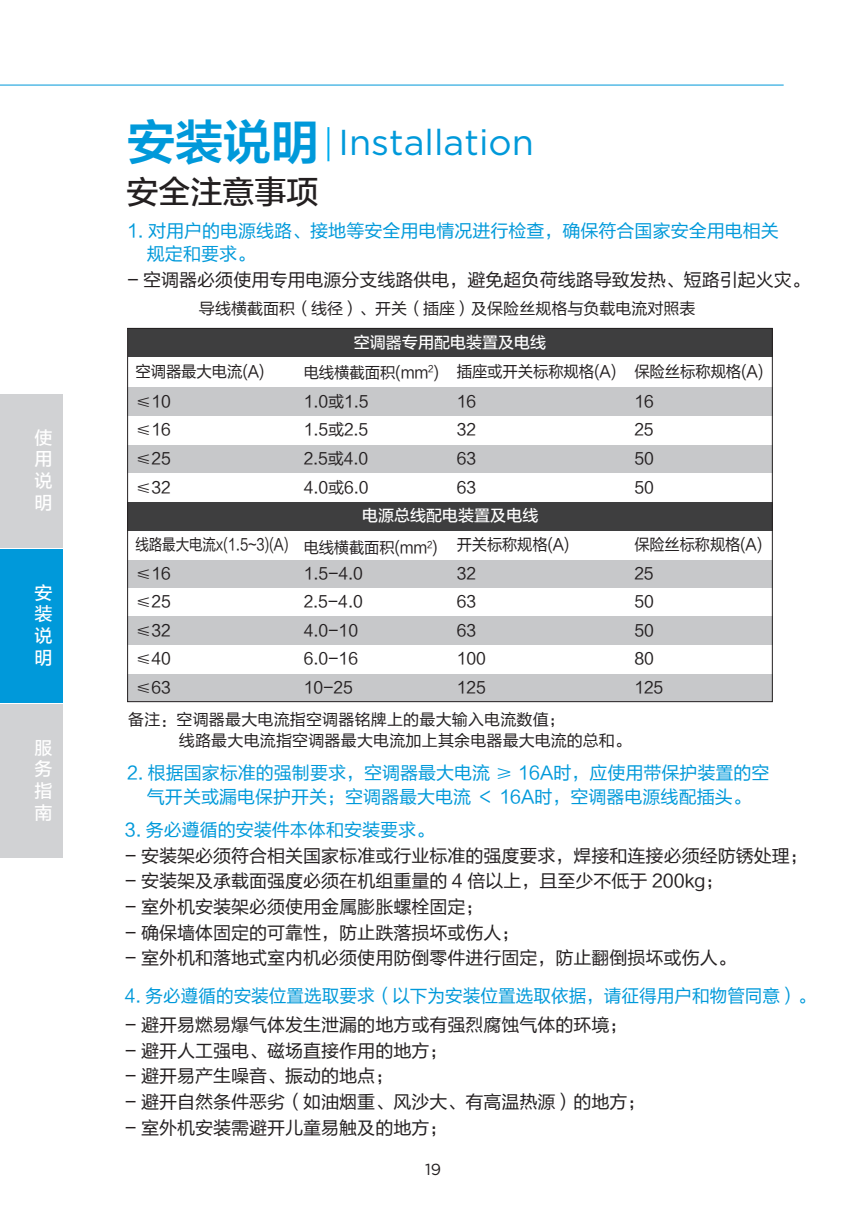
<style>
.page{position:relative;width:857px;height:1225px;background:#fff}
.page>*{position:absolute;margin:0;border:0;box-sizing:border-box;transform-origin:0 0}
.t1{font:36px "Gotham";color:#0099da}
.t2{font:32px "FZLTZHUNHJW GB1 0";color:#231f20}
.t3{font:18px "FZLTHK GBK1 0";color:#231f20}
.t4{font:18px/23.6px "FZLTHK GBK1 0";color:#0099da}
.t5{font:18px/21.6px "FZLTZHUNHJW GB1 0";color:#fff;text-align:justify}
.t6{font:16px/28.4px "FZLTHK GBK1 0";color:#231f20}
.t7{font:16px/28.8px "FZLTHK GBK1 0";color:#231f20;scale:.96 1}
.t8{font:16px/28.4px "FZLTHK GBK1 0";color:#231f20;scale:.95 1}
.t9{font:16px/28.4px "FZLTHK GBK1 0";color:#231f20;scale:.84 1}
.t10{font:16px "FZLTZHUNHJW GB1 0";color:#fff}
.t11{font:16px "Gotham";color:#231f20}
.s1{font-family:"FZLTZCHK GBK1 0";font-size:48px}
</style>
<div class="page">
<div style="left:1px;top:704px;width:62px;height:153px;background:#d1d2d4"></div>
<div style="left:1px;top:394px;width:62px;height:153px;background:#d1d2d4"></div>
<div style="left:1px;top:549px;width:62px;height:153px;background:#0099da"></div>
<hr style="left:0;top:85px;width:783px;height:1px;background:#0099da">
<hr style="left:327px;top:127px;width:2px;height:34px;background:#00aeef">
<div style="left:127px;top:328px;width:645px;height:30px;background:#3e3e3f"></div>
<div style="left:127px;top:501px;width:645px;height:30px;background:#3e3e3f"></div>
<div style="left:127px;top:387px;width:645px;height:29px;background:#c7c8ca"></div>
<div style="left:127px;top:560px;width:645px;height:28px;background:#c7c8ca"></div>
<div style="left:127px;top:445px;width:645px;height:28px;background:#c7c8ca"></div>
<div style="left:127px;top:616px;width:645px;height:29px;background:#c7c8ca"></div>
<div style="left:127px;top:673px;width:645px;height:29px;background:#c7c8ca"></div>
<div style="left:127px;top:473px;width:645px;height:29px;background:#fff"></div>
<p class="t5" style="left:34px;top:427px;width:19px">使用说明</p>
<p class="t5" style="left:34px;top:582px;width:19px">安装说明</p>
<p class="t5" style="left:34px;top:737px;width:19px">服务指南</p>
<h1 class="t1" style="left:127px;top:119px;width:408px"><span class="s1">安装说明</span> Installation</h1>
<h2 class="t2" style="left:126px;top:174px;width:194px">安全注意事项</h2>
<p class="t4" style="left:147px;top:219px;width:633px;text-indent:-20px">1. 对用户的电源线路、接地等安全用电情况进行检查，确保符合国家安全用电相关规定和要求。</p>
<p class="t3" style="left:127px;top:270px;width:684px">- 空调器必须使用专用电源分支线路供电，避免超负荷线路导致发热、短路引起火灾。</p>
<p class="t6" style="left:199px;top:295px;width:498px">导线横截面积（线径）、开关（插座）及保险丝规格与负载电流对照表</p>
<p class="t7" style="left:135px;top:358px;width:136px">空调器最大电流(A) ≤10<br>≤16<br>≤25<br>≤32</p>
<p class="t10" style="left:354px;top:334px;width:193px">空调器专用配电装置及电线</p>
<p class="t7" style="left:303px;top:358px;width:142px">电线横截面积(mm<sup>2</sup>)<br>1.0或1.5<br>1.5或2.5<br>2.5或4.0<br>4.0或6.0</p>
<p class="t7" style="left:634px;top:358px;width:136px">保险丝标称规格(A)<br>16<br>25<br>50<br>50</p>
<p class="t7" style="left:456px;top:358px;width:167px">插座或开关标称规格(A)<br>16<br>32<br>63<br>63</p>
<p class="t10" style="left:362px;top:507px;width:177px">电源总线配电装置及电线</p>
<p class="t9" style="left:135px;top:531px;width:184px">线路最大电流x(1.5~3)(A) ≤16<br>≤25<br>≤32<br>≤40<br>≤63</p>
<p class="t8" style="left:303px;top:535px;width:143px;line-height:25.8px">电线横截面积(mm<sup>2</sup>)<br>1.5-4.0</p>
<p class="t6" style="left:303px;top:588px;width:61px">2.5-4.0<br>4.0-10<br>6.0-16<br>10-25</p>
<p class="t8" style="left:456px;top:531px;width:120px">开关标称规格(A)<br>32<br>63<br>63<br>100<br>125</p>
<p class="t6" style="left:179px;top:709px;width:453px;line-height:21.2px;text-indent:-51px">备注：空调器最大电流指空调器铭牌上的最大输入电流数值；<br>线路最大电流指空调器最大电流加上其余电器最大电流的总和。</p>
<p class="t8" style="left:634px;top:531px;width:136px">保险丝标称规格(A)<br>25<br>50<br>50<br>80<br>125</p>
<p class="t4" style="left:127px;top:761px;width:643px;text-align:center">2. 根据国家标准的强制要求，空调器最大电流 ≥ 16A时，应使用带保护装置的空气开关或漏电保护开关；空调器最大电流 ＜ 16A时，空调器电源线配插头。</p>
<p class="t4" style="left:125px;top:818px;width:310px">3. 务必遵循的安装件本体和安装要求。</p>
<p class="t3" style="left:125px;top:845px;width:684px">- 安装架必须符合相关国家标准或行业标准的强度要求，焊接和连接必须经防锈处理；</p>
<p class="t3" style="left:125px;top:871px;width:600px">- 安装架及承载面强度必须在机组重量的 4 倍以上，且至少不低于 200kg；</p>
<p class="t3" style="left:125px;top:897px;width:360px">- 室外机安装架必须使用金属膨胀螺栓固定；</p>
<p class="t3" style="left:125px;top:922px;width:396px">- 确保墙体固定的可靠性，防止跌落损坏或伤人；</p>
<p class="t3" style="left:125px;top:948px;width:612px">- 室外机和落地式室内机必须使用防倒零件进行固定，防止翻倒损坏或伤人。</p>
<p class="t4" style="left:125px;top:984px;width:691px">4. 务必遵循的安装位置选取要求（以下为安装位置选取依据，请征得用户和物管同意）。</p>
<p class="t3" style="left:125px;top:1015px;width:504px">- 避开易燃易爆气体发生泄漏的地方或有强烈腐蚀气体的环境；</p>
<p class="t3" style="left:125px;top:1040px;width:324px">- 避开人工强电、磁场直接作用的地方；</p>
<p class="t3" style="left:125px;top:1066px;width:270px">- 避开易产生噪音、振动的地点；</p>
<p class="t3" style="left:125px;top:1091px;width:522px">- 避开自然条件恶劣（如油烟重、风沙大、有高温热源）的地方；</p>
<p class="t3" style="left:125px;top:1117px;width:324px">- 室外机安装需避开儿童易触及的地方；</p>
<p class="t11" style="left:425px;top:1159px;width:18px">19</p>
</div>
